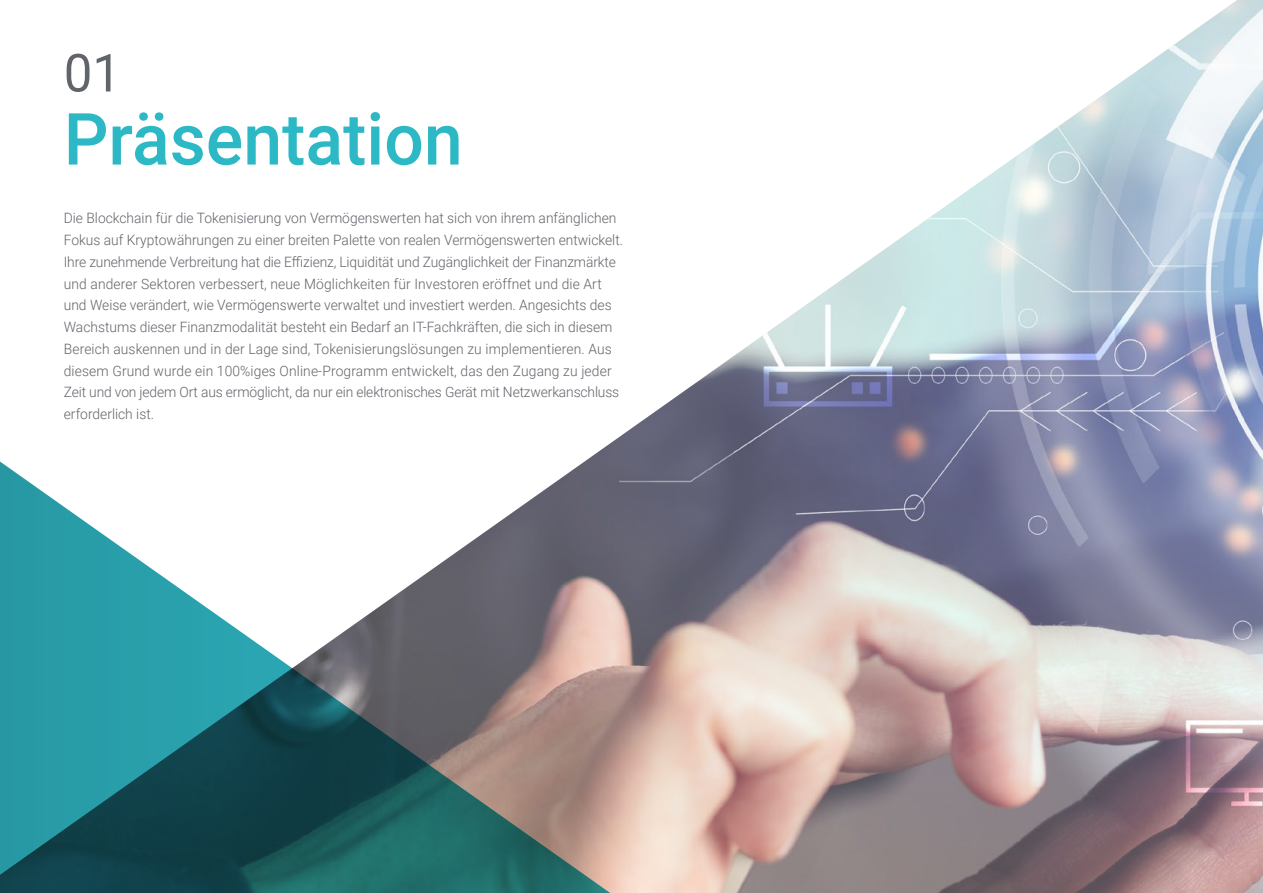
<style>
.page{position:relative;width:1263px;height:893px;background:#fff}
.page>*{position:absolute;margin:0;border:0;box-sizing:border-box;transform-origin:0 0}
.t1{font:500 72px "Roboto";color:#2db8c5}
.t2{font:52.5px "Roboto";color:#61646a}
.t3{font:300 14.25px/21.8px "Roboto";color:#61646a}
</style>
<div class="page">
<img style="left:606px;top:0;width:657px;height:893px">
<svg style="left:0;top:446px;width:640px;height:447px"></svg>
<h2 class="t2" style="left:64px;top:36px;width:59px">01</h2>
<h1 class="t1" style="left:64px;top:89px;width:400px">Präsentation</h1>
<p class="t3" style="left:64px;top:207px;width:561px">Die Blockchain für die Tokenisierung von Vermögenswerten hat sich von ihrem anfänglichen Fokus auf Kryptowährungen zu einer breiten Palette von realen Vermögenswerten entwickelt.<br>Ihre zunehmende Verbreitung hat die Effizienz, Liquidität und Zugänglichkeit der Finanzmärkte und anderer Sektoren verbessert, neue Möglichkeiten für Investoren eröffnet und die Art und Weise verändert, wie Vermögenswerte verwaltet und investiert werden. Angesichts des Wachstums dieser Finanzmodalität besteht ein Bedarf an IT-Fachkräften, die sich in diesem Bereich auskennen und in der Lage sind, Tokenisierungslösungen zu implementieren. Aus diesem Grund wurde ein 100%iges Online-Programm entwickelt, das den Zugang zu jeder Zeit und von jedem Ort aus ermöglicht, da nur ein elektronisches Gerät mit Netzwerkanschluss erforderlich ist.</p>
</div>
